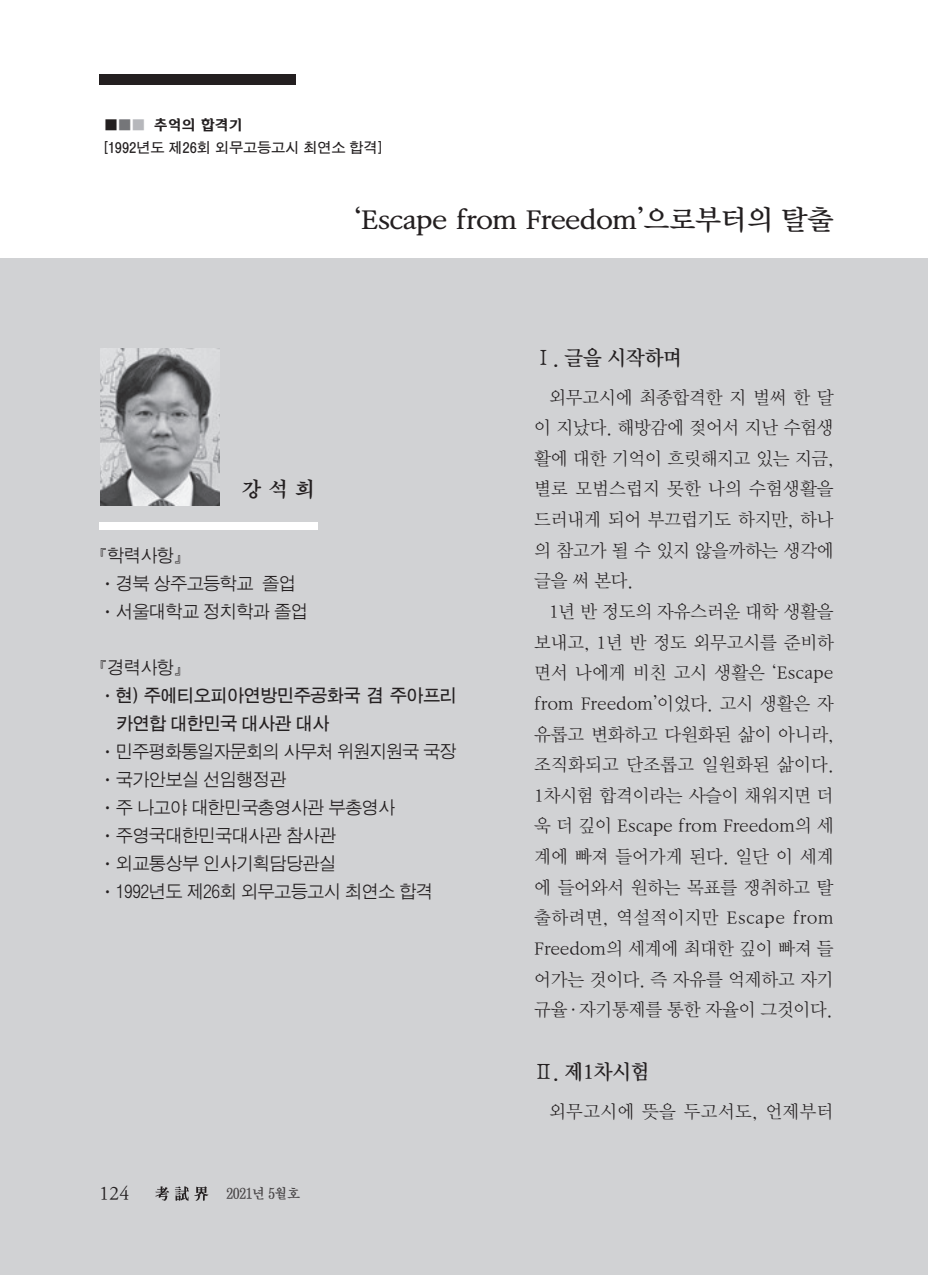
<style>
.page{position:relative;width:933px;height:1275px;background:#fff}
.page>*{position:absolute;margin:0;border:0;box-sizing:border-box;transform-origin:0 0}
.t1{font:28px "DX Nmu Std 40";letter-spacing:-.02em;color:#231f20}
.t2{font:21px "DX Nmu Std 40";letter-spacing:-.01em;color:#231f20;scale:.95 1}
.t3{font:21px "D Xmu Std 40";color:#231f20}
.t4{font:19.25px "DX Nmu Std 30";color:#231f20}
.t5{font:18.38px/30.6px "DX Nmu Std 20";letter-spacing:-.01em;color:#231f20;text-align:justify}
.t6{font:18.38px "DX Nmu Std 20";letter-spacing:.02em;color:#231f20}
.t7{font:17.5px/28px "D Xgo Std 20";letter-spacing:-.025em;color:#231f20}
.t8{font:17.5px/28px "D Xgo Std 40";letter-spacing:-.02em;color:#231f20}
.t9{font:14px "D Xgo Std 40";color:#231f20;scale:.95 1}
.t10{font:14px "DX Log Std B";color:#231f20}
.t11{font:14px "D Xmu Std 40";letter-spacing:-.05em;color:#231f20;scale:.95 1}
.s1{font-family:"D Xgo Std 20"}
.s2{font-family:"D Xgo Std 20";color:#757679}
.s3{font-family:"D Xgo Std 20";color:#b6b7bb}
</style>
<div class="page">
<div style="left:0;top:258px;width:928px;height:1017px;background:#d1d2d4"></div>
<div style="left:99px;top:74px;width:197px;height:11px;background:#231f20"></div>
<svg style="left:155px;top:1186px;width:14px;height:15px"></svg>
<svg style="left:175px;top:1186px;width:34px;height:15px"></svg>
<img style="left:101px;top:348px;width:119px;height:157px">
<div style="left:99px;top:522px;width:218px;height:8px;background:#fff"></div>
<p class="t10" style="left:104px;top:118px;width:140px"><span class="s1">■</span><span class="s2">■</span><span class="s3">■</span> 추억의 합격기</p>
<p class="t9" style="left:104px;top:140px;width:294px">[1992년도 제26회 외무고등고시 최연소 합격]</p>
<h1 class="t1" style="left:354px;top:206px;width:481px">‘Escape from Freedom’으로부터의 탈출</h1>
<p class="t3" style="left:241px;top:479px;width:77px">강 석 희</p>
<p class="t7" style="left:99px;top:542px;width:210px">『학력사항』<br>ㆍ경북 상주고등학교 졸업ㆍ서울대학교 정치학과 졸업</p>
<p class="t7" style="left:99px;top:654px;width:84px">『경력사항』</p>
<p class="t8" style="left:116px;top:682px;width:342px;text-indent:-17px"><span class="s1">ㆍ</span>현) 주에티오피아연방민주공화국 겸 주아프리 카연합 대한민국 대사관 대사</p>
<p class="t7" style="left:99px;top:738px;width:359px">ㆍ민주평화통일자문회의 사무처 위원지원국 국장ㆍ국가안보실 선임행정관<br>ㆍ주 나고야 대한민국총영사관 부총영사ㆍ주영국대한민국대사관 참사관<br>ㆍ외교통상부 인사기획담당관실<br>ㆍ1992년도 제26회 외무고등고시 최연소 합격</p>
<p class="t4" style="left:99px;top:1184px;width:31px">124</p>
<p class="t11" style="left:226px;top:1186px;width:80px">2021년 5월호</p>
<p class="t2" style="left:534px;top:347px;width:157px">Ⅰ. 글을 시작하며</p>
<p class="t5" style="left:534px;top:382px;width:301px;text-indent:15px">외무고시에 최종합격한 지 벌써 한 달 이 지났다. 해방감에 젖어서 지난 수험생 활에 대한 기억이 흐릿해지고 있는 지금, 별로 모범스럽지 못한 나의 수험생활을 드러내게 되어 부끄럽기도 하지만, 하나 의 참고가 될 수 있지 않을까하는 생각에 글을 써 본다.</p>
<p class="t5" style="left:534px;top:597px;width:301px;text-indent:15px">1년 반 정도의 자유스러운 대학 생활을 보내고, 1년 반 정도 외무고시를 준비하 면서 나에게 비친 고시 생활은 ‘Escape from Freedom’이었다. 고시 생활은 자 유롭고 변화하고 다원화된 삶이 아니라, 조직화되고 단조롭고 일원화된 삶이다.<br>1차시험 합격이라는 사슬이 채워지면 더 욱 더 깊이 Escape from Freedom의 세 계에 빠져 들어가게 된다. 일단 이 세계 에 들어와서 원하는 목표를 쟁취하고 탈 출하려면, 역설적이지만 Escape from Freedom의 세계에 최대한 깊이 빠져 들 어가는 것이다. 즉 자유를 억제하고 자기 규율·자기통제를 통한 자율이 그것이다.</p>
<p class="t2" style="left:534px;top:1062px;width:123px">Ⅱ. 제1차시험</p>
<p class="t6" style="left:549px;top:1102px;width:286px">외무고시에 뜻을 두고서도, 언제부터</p>
</div>
